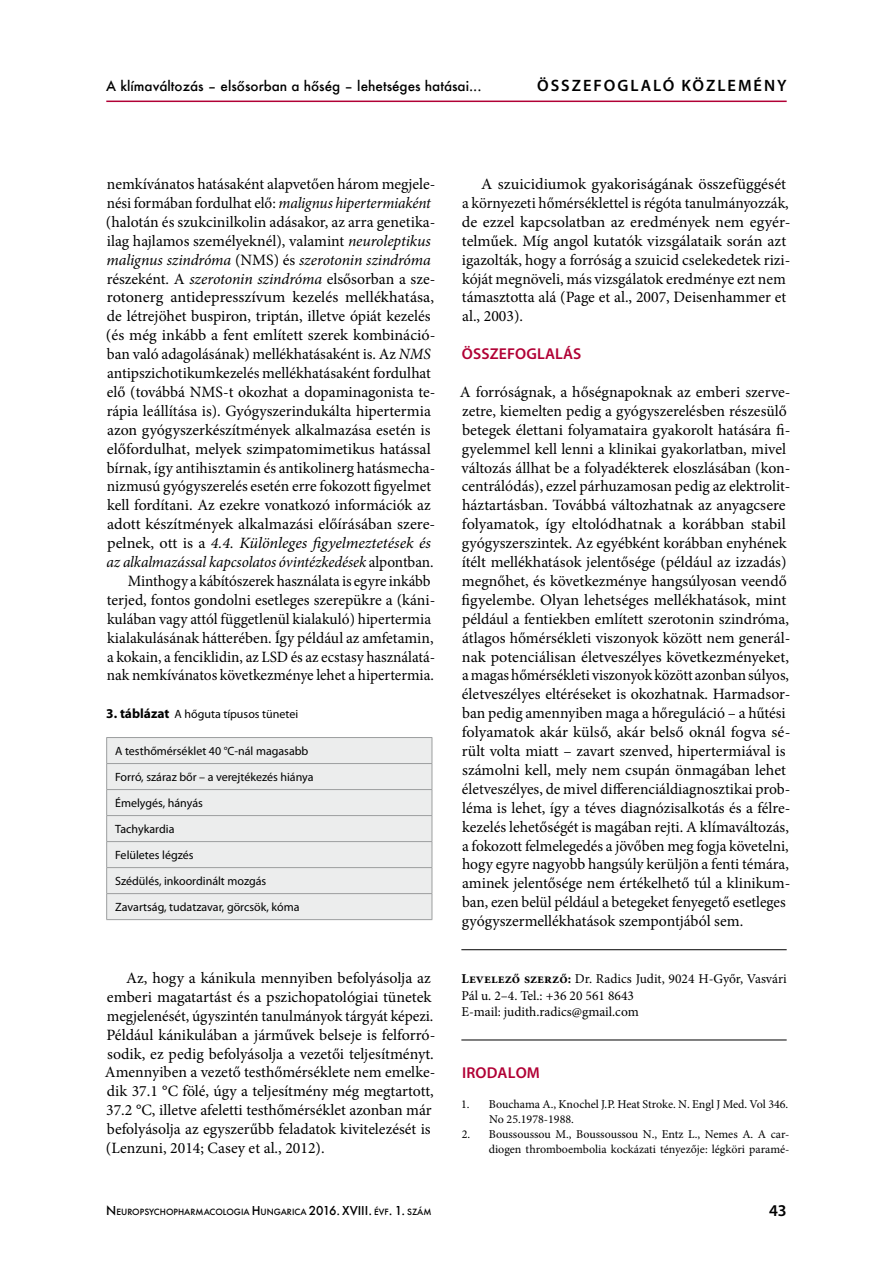
<style>
.page{position:relative;width:893px;height:1263px;background:#fff}
.page>*{position:absolute;margin:0;border:0;box-sizing:border-box;transform-origin:0 0}
.t1{font:600 16.5px "Myriad Pro";letter-spacing:.12em;color:#000}
.t2{font:15.75px/18.9px "Minion Pro";color:#000}
.t3{font:italic 15.75px "Minion Pro";letter-spacing:-.01em;color:#000}
.t4{font:600 15.75px "Myriad Pro";letter-spacing:.01em;color:#b10035}
.t5{font:13.5px/16.5px "Minion Pro";color:#000}
.t6{font:500 13.5px "Futura";color:#000}
.t7{font:12px/26px "Myriad Pro";color:#000}
.t8{font:12px/15px "Minion Pro";letter-spacing:-.005em;color:#000}
.t9{font:500 8.4px "Futura";color:#000}
.s1{font-style:italic}
.s2{font-style:normal}
.s3{font-weight:700;font-size:13.5px}
.s4{font-weight:700}
.s5{font-size:12px}
</style>
<div class="page">
<hr style="left:106px;top:101px;width:681px;height:1px;background:#b10035">
<div style="left:107px;top:738px;width:325px;height:181px;background:#eceded"></div>
<hr style="left:106px;top:737px;width:326px;height:1px;background:#9c9e9f">
<hr style="left:106px;top:763px;width:326px;height:1px;background:#9c9e9f">
<hr style="left:106px;top:789px;width:326px;height:1px;background:#9c9e9f">
<hr style="left:106px;top:815px;width:326px;height:1px;background:#9c9e9f">
<hr style="left:106px;top:841px;width:326px;height:1px;background:#9c9e9f">
<hr style="left:106px;top:867px;width:326px;height:1px;background:#9c9e9f">
<hr style="left:106px;top:893px;width:326px;height:1px;background:#9c9e9f">
<svg style="left:106px;top:738px;width:1px;height:181px"></svg>
<svg style="left:432px;top:738px;width:1px;height:181px"></svg>
<hr style="left:106px;top:919px;width:326px;height:1px;background:#9c9e9f">
<hr style="left:461px;top:949px;width:326px;height:1px;background:#000">
<hr style="left:461px;top:1039px;width:326px;height:1px;background:#000">
<p class="t6" style="left:106px;top:77px;width:377px">A klímaváltozás – elsősorban a hőség – lehetséges hatásai...</p>
<p class="t1" style="left:537px;top:75px;width:251px">ÖSSZEFOGLALÓ KÖZLEMÉNY</p>
<p class="t2" style="left:107px;top:175px;width:330px">nemkívánatos hatásaként alapvetően három megjele-</p>
<p class="t2" style="left:107px;top:193px;width:326px">nési formában fordulhat elő: <span class="s1">malignus hipertermiaként</span></p>
<p class="t2" style="left:106px;top:212px;width:331px">(halotán és szukcinilkolin adásakor, az arra genetika-</p>
<p class="t2" style="left:107px;top:231px;width:326px">ilag hajlamos személyeknél), valamint <span class="s1">neuroleptikus</span></p>
<p class="t3" style="left:107px;top:249px;width:326px">malignus szindróma <span class="s2">(NMS) és</span> szerotonin szindróma</p>
<p class="t2" style="left:107px;top:269px;width:328px">részeként. A <span class="s1">szerotonin szindróma</span> elsősorban a sze-</p>
<p class="t2" style="left:107px;top:288px;width:329px">rotonerg antidepresszívum kezelés mellékhatása,</p>
<p class="t2" style="left:107px;top:307px;width:325px">de létrejöhet buspiron, triptán, illetve ópiát kezelés</p>
<p class="t2" style="left:106px;top:326px;width:331px">(és még inkább a fent említett szerek kombináció-</p>
<p class="t2" style="left:107px;top:345px;width:325px">ban való adagolásának) mellékhatásaként is. Az <span class="s1">NMS</span></p>
<p class="t2" style="left:107px;top:364px;width:325px">antipszichotikumkezelés mellékhatásaként fordulhat</p>
<p class="t2" style="left:107px;top:382px;width:330px">elő (továbbá NMS-t okozhat a dopaminagonista te-</p>
<p class="t2" style="left:107px;top:401px;width:326px">rápia leállítása is). Gyógyszerindukálta hipertermia</p>
<p class="t2" style="left:107px;top:420px;width:325px">azon gyógyszerkészítmények alkalmazása esetén is</p>
<p class="t2" style="left:107px;top:439px;width:325px">előfordulhat, melyek szimpatomimetikus hatással</p>
<p class="t2" style="left:107px;top:458px;width:330px">bírnak, így antihisztamin és antikolinerg hatásmecha-</p>
<p class="t2" style="left:107px;top:477px;width:326px">nizmusú gyógyszerelés esetén erre fokozott figyelmet</p>
<p class="t2" style="left:107px;top:496px;width:325px">kell fordítani. Az ezekre vonatkozó információk az</p>
<p class="t2" style="left:107px;top:515px;width:330px">adott készítmények alkalmazási előírásában szere-</p>
<p class="t3" style="left:107px;top:532px;width:325px"><span class="s2">pelnek, ott is a</span> 4.4. Különleges figyelmeztetések és</p>
<p class="t3" style="left:106px;top:551px;width:329px">az alkalmazással kapcsolatos óvintézkedések <span class="s2">alpontban.</span></p>
<p class="t2" style="left:128px;top:571px;width:304px">Minthogy a kábítószerek használata is egyre inkább</p>
<p class="t2" style="left:107px;top:590px;width:330px">terjed, fontos gondolni esetleges szerepükre a (káni-</p>
<p class="t2" style="left:107px;top:609px;width:326px">kulában vagy attól függetlenül kialakuló) hipertermia</p>
<p class="t2" style="left:107px;top:628px;width:328px">kialakulásának hátterében. Így például az amfetamin,</p>
<p class="t2" style="left:107px;top:647px;width:330px">a kokain, a fenciklidin, az LSD és az ecstasy használatá-</p>
<p class="t2" style="left:107px;top:666px;width:329px">nak nemkívánatos következménye lehet a hipertermia.</p>
<p class="t7" style="left:106px;top:701px;width:193px"><span class="s3">3. táblázat</span> A hőguta típusos tünetei</p>
<p class="t7" style="left:115px;top:738px;width:200px">A testhőmérséklet 40 °C-nál magasabb<br>Forró, száraz bőr – a verejtékezés hiánya<br>Émelygés, hányás<br>Tachykardia<br>Felületes légzés<br>Szédülés, inkoordinált mozgás<br>Zavartság, tudatzavar, görcsök, kóma</p>
<p class="t2" style="left:105px;top:968px;width:332px;text-indent:21px">Az, hogy a kánikula mennyiben befolyásolja az emberi magatartást és a pszichopatológiai tünetek megjelenését, úgyszintén tanulmányok tárgyát képezi.<br>Például kánikulában a járművek belseje is felforró&shy;sodik, ez pedig befolyásolja a vezetői teljesítményt.<br>Amennyiben a vezető testhőmérséklete nem emelke&shy;dik 37.1 °C fölé, úgy a teljesítmény még megtartott, 37.2 °C, illetve afeletti testhőmérséklet azonban már befolyásolja az egyszerűbb feladatok kivitelezését is (Lenzuni, 2014; Casey et al., 2012).</p>
<p class="t2" style="left:462px;top:175px;width:330px;text-indent:19px">A szuicidiumok gyakoriságának összefüggését a környezeti hőmérséklettel is régóta tanulmányozzák, de ezzel kapcsolatban az eredmények nem egyér&shy;telműek. Míg angol kutatók vizsgálataik során azt igazolták, hogy a forróság a szuicid cselekedetek rizi&shy;kóját megnöveli, más vizsgálatok eredménye ezt nem támasztotta alá (Page et al., 2007, Deisenhammer et al., 2003).</p>
<p class="t4" style="left:462px;top:344px;width:121px">ÖSSZEFOGLALÁS</p>
<p class="t2" style="left:460px;top:382px;width:332px">A forróságnak, a hőségnapoknak az emberi szerve&shy;zetre, kiemelten pedig a gyógyszerelésben részesülő betegek élettani folyamataira gyakorolt hatására fi&shy;gyelemmel kell lenni a klinikai gyakorlatban, mivel változás állhat be a folyadékterek eloszlásában (kon&shy;centrálódás), ezzel párhuzamosan pedig az elektrolit&shy;háztartásban. Továbbá változhatnak az anyagcsere folyamatok, így eltolódhatnak a korábban stabil gyógyszerszintek. Az egyébként korábban enyhének ítélt mellékhatások jelentősége (például az izzadás) megnőhet, és következménye hangsúlyosan veendő figyelembe. Olyan lehetséges mellékhatások, mint például a fentiekben említett szerotonin szindróma, átlagos hőmérsékleti viszonyok között nem generál&shy;nak potenciálisan életveszélyes következményeket, a magas hőmérsékleti viszonyok között azonban súlyos, életveszélyes eltéréseket is okozhatnak. Harmadsor&shy;ban pedig amennyiben maga a hőreguláció – a hűtési folyamatok akár külső, akár belső oknál fogva sé&shy;rült volta miatt – zavart szenved, hipertermiával is számolni kell, mely nem csupán önmagában lehet életveszélyes, de mivel differenciáldiagnosztikai prob&shy;léma is lehet, így a téves diagnózisalkotás és a félre&shy;kezelés lehetőségét is magában rejti. A klímaváltozás, a fokozott felmelegedés a jövőben meg fogja követelni, hogy egyre nagyobb hangsúly kerüljön a fenti témára, aminek jelentősége nem értékelhető túl a klinikum&shy;ban, ezen belül például a betegeket fenyegető esetleges gyógyszermellékhatások szempontjából sem.</p>
<p class="t5" style="left:461px;top:971px;width:327px"><span class="s4">Levelező szerző:</span> Dr. Radics Judit, 9024 H-Győr, Vasvári<br>Pál u. 2–4. Tel.: +36 20 561 8643<br>E-mail: judith.radics@gmail.com</p>
<p class="t4" style="left:462px;top:1062px;width:79px">IRODALOM</p>
<p class="t8" style="left:489px;top:1096px;width:301px;text-indent:-28px">1. Bouchama A., Knochel J.P. Heat Stroke. N. Engl J Med. Vol 346.<br>No 25.1978-1988.</p>
<p class="t8" style="left:462px;top:1126px;width:329px;text-align:right">2. Boussoussou M., Boussoussou N., Entz L., Nemes A. A car&shy;diogen thromboembolia kockázati tényezője: légköri paramé-</p>
<p class="t9" style="left:106px;top:1206px;width:327px"><span class="s5">N</span>EUROPSYCHOPHARMACOLOGIA <span class="s5">H</span> UN GARICA <span class="s5">2016. XVIII .</span> ÉVF<span class="s5">. 1.</span> SZÁM</p>
<p class="t1" style="left:769px;top:1200px;width:19px">43</p>
</div>
